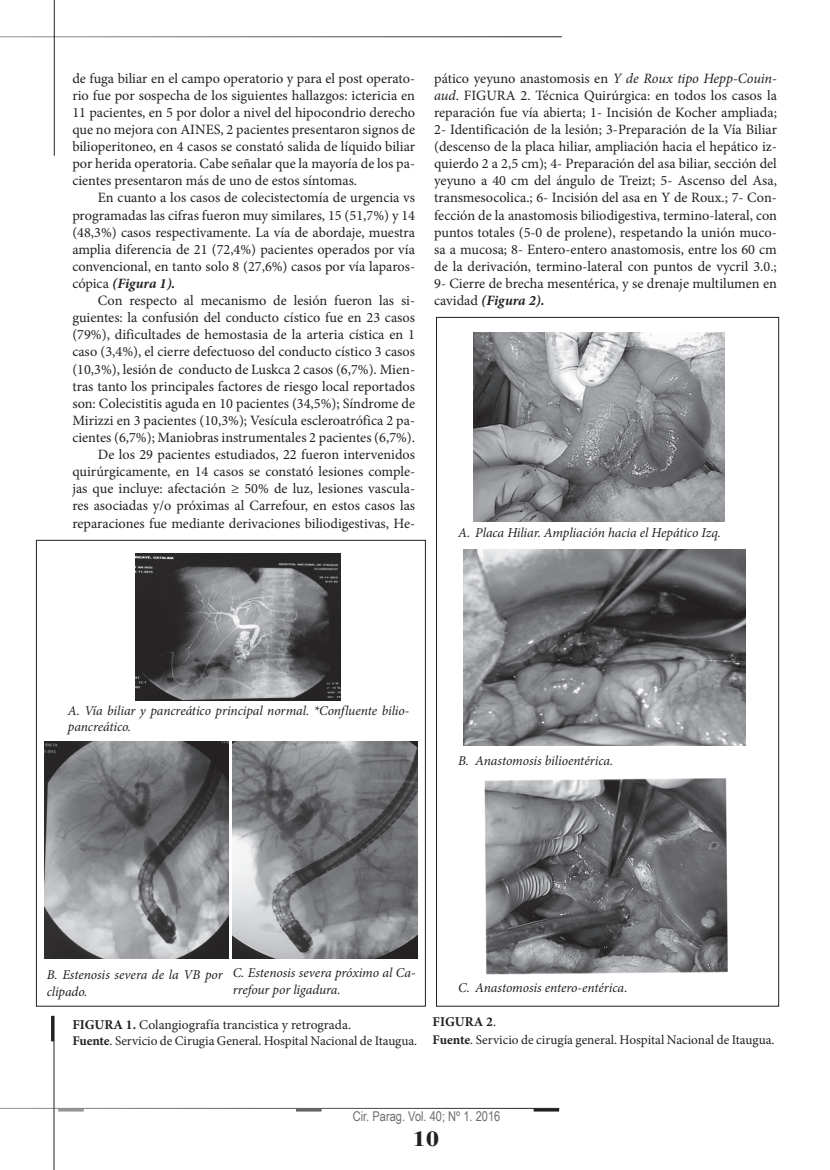
<style>
.page{position:relative;width:830px;height:1170px;background:#fff}
.page>*{position:absolute;margin:0;border:0;box-sizing:border-box;transform-origin:0 0}
.t1{font:700 21.6px "Times New Roman";color:#231f20;scale:1.25 1}
.t2{font:14.25px/17.1px "Minion Pro";color:#231f20;text-align:justify}
.t3{font:italic 13.5px/16.2px "Minion Pro";letter-spacing:-.005em;color:#231f20}
.t4{font:13.5px "Minion Pro";color:#231f20}
.t5{font:13.5px "Arial Narrow";color:#6c6d70}
.t6{font:700 13.5px "Minion Pro";color:#231f20}
.t7{font:13.2px "Minion Pro";color:#231f20}
.s1{font-weight:700;font-style:italic}
.s2{font-style:italic}
.s3{font-weight:700}
.s4{font-style:normal}
.s5{font-weight:400}
</style>
<div class="page">
<hr style="left:58px;top:1108px;width:26px;height:3px;background:#939598">
<hr style="left:533px;top:1108px;width:26px;height:3px;background:#231f20">
<hr style="left:296px;top:1108px;width:25px;height:3px;background:#636366">
<hr style="left:54px;top:1015px;width:1px;height:154px;background:#231f20">
<hr style="left:51px;top:1015px;width:3px;height:26px;background:#231f20">
<hr style="left:54px;top:0;width:1px;height:156px;background:#231f20">
<img style="left:484px;top:778px;width:244px;height:197px">
<img style="left:44px;top:742px;width:185px;height:216px">
<img style="left:232px;top:742px;width:185px;height:216px">
<img style="left:136px;top:553px;width:205px;height:147px">
<img style="left:473px;top:332px;width:251px;height:189px">
<img style="left:463px;top:549px;width:282px;height:196px">
<p class="t2" style="left:72px;top:70px;width:344px">de fuga biliar en el campo operatorio y para el post operato&shy;rio fue por sospecha de los siguientes hallazgos: ictericia en 11 pacientes, en 5 por dolor a nivel del hipocondrio derecho que no mejora con AINES, 2 pacientes presentaron signos de bilioperitoneo, en 4 casos se constató salida de líquido biliar por herida operatoria. Cabe señalar que la mayoría de los pa&shy;cientes presentaron más de uno de estos síntomas.</p>
<p class="t2" style="left:72px;top:189px;width:344px;text-indent:26px">En cuanto a los casos de colecistectomía de urgencia vs programadas las cifras fueron muy similares, 15 (51,7%) y 14 (48,3%) casos respectivamente. La vía de abordaje, muestra amplia diferencia de 21 (72,4%) pacientes operados por vía convencional, en tanto solo 8 (27,6%) casos por vía laparos&shy;cópica <span class="s1">(Figura 1).</span></p>
<p class="t2" style="left:72px;top:292px;width:344px;text-align:right">Con respecto al mecanismo de lesión fueron las si&shy;guientes: la confusión del conducto cístico fue en 23 casos (79%), dificultades de hemostasia de la arteria cística en 1 caso (3,4%), el cierre defectuoso del conducto cístico 3 casos (10,3%), lesión de conducto de Luskca 2 casos (6,7%). Mien&shy;tras tanto los principales factores de riesgo local reportados son: Colecistitis aguda en 10 pacientes (34,5%); Síndrome de Mirizzi en 3 pacientes (10,3%); Vesícula escleroatrófica 2 pa&shy;cientes (6,7%); Maniobras instrumentales 2 pacientes (6,7%).<br>De los 29 pacientes estudiados, 22 fueron intervenidos quirúrgicamente, en 14 casos se constató lesiones comple&shy;jas que incluye: afectación ≥ 50% de luz, lesiones vascula&shy;res asociadas y/o próximas al Carrefour, en estos casos las reparaciones fue mediante derivaciones biliodigestivas, He-</p>
<p class="t2" style="left:434px;top:70px;width:344px">pático yeyuno anastomosis en <span class="s2">Y de Roux tipo Hepp-Couin&shy;aud</span>. FIGURA 2. Técnica Quirúrgica: en todos los casos la reparación fue vía abierta; 1- Incisión de Kocher ampliada; 2- Identificación de la lesión; 3-Preparación de la Vía Biliar (descenso de la placa hiliar, ampliación hacia el hepático iz&shy;quierdo 2 a 2,5 cm); 4- Preparación del asa biliar, sección del yeyuno a 40 cm del ángulo de Treizt; 5- Ascenso del Asa, transmesocolica.; 6- Incisión del asa en Y de Roux.; 7- Con&shy;fección de la anastomosis biliodigestiva, termino-lateral, con puntos totales (5-0 de prolene), respetando la unión muco&shy;sa a mucosa; 8- Entero-entero anastomosis, entre los 60 cm de la derivación, termino-lateral con puntos de vycril 3.0.; 9- Cierre de brecha mesentérica, y se drenaje multilumen en cavidad <span class="s1">(Figura 2).</span></p>
<p class="t3" style="left:458px;top:524px;width:264px">A. Placa Hiliar. Ampliación hacia el Hepático Izq.</p>
<p class="t3" style="left:68px;top:702px;width:343px">A. Vía biliar y pancreático principal normal. *Confluente bilio&shy;pancreático.</p>
<p class="t3" style="left:458px;top:752px;width:156px">B. Anastomosis bilioentérica.</p>
<p class="t3" style="left:47px;top:966px;width:177px">B. Estenosis severa de la VB por clipado.</p>
<p class="t3" style="left:232px;top:964px;width:184px">C. Estenosis severa próximo al Ca&shy;rrefour por ligadura.</p>
<p class="t4" style="left:72px;top:1015px;width:280px"><span class="s3">FIGURA 1.</span> Colangiografía trancistica y retrograda.</p>
<p class="t7" style="left:72px;top:1031px;width:346px"><span class="s3">Fuente</span>. Servicio de Cirugia General. Hospital Nacional de Itaugua.</p>
<p class="t3" style="left:458px;top:979px;width:170px">C. Anastomosis entero-entérica<span class="s4">.</span></p>
<p class="t6" style="left:432px;top:1012px;width:65px">FIGURA 2<span class="s5">.</span></p>
<p class="t7" style="left:432px;top:1030px;width:343px"><span class="s3">Fuente</span>. Servicio de cirugía general. Hospital Nacional de Itaugua.</p>
<p class="t5" style="left:352px;top:1105px;width:149px">Cir. Parag. Vol. 40; Nº 1. 2016</p>
<h1 class="t1" style="left:412px;top:1123px;width:23px">10</h1>
</div>
